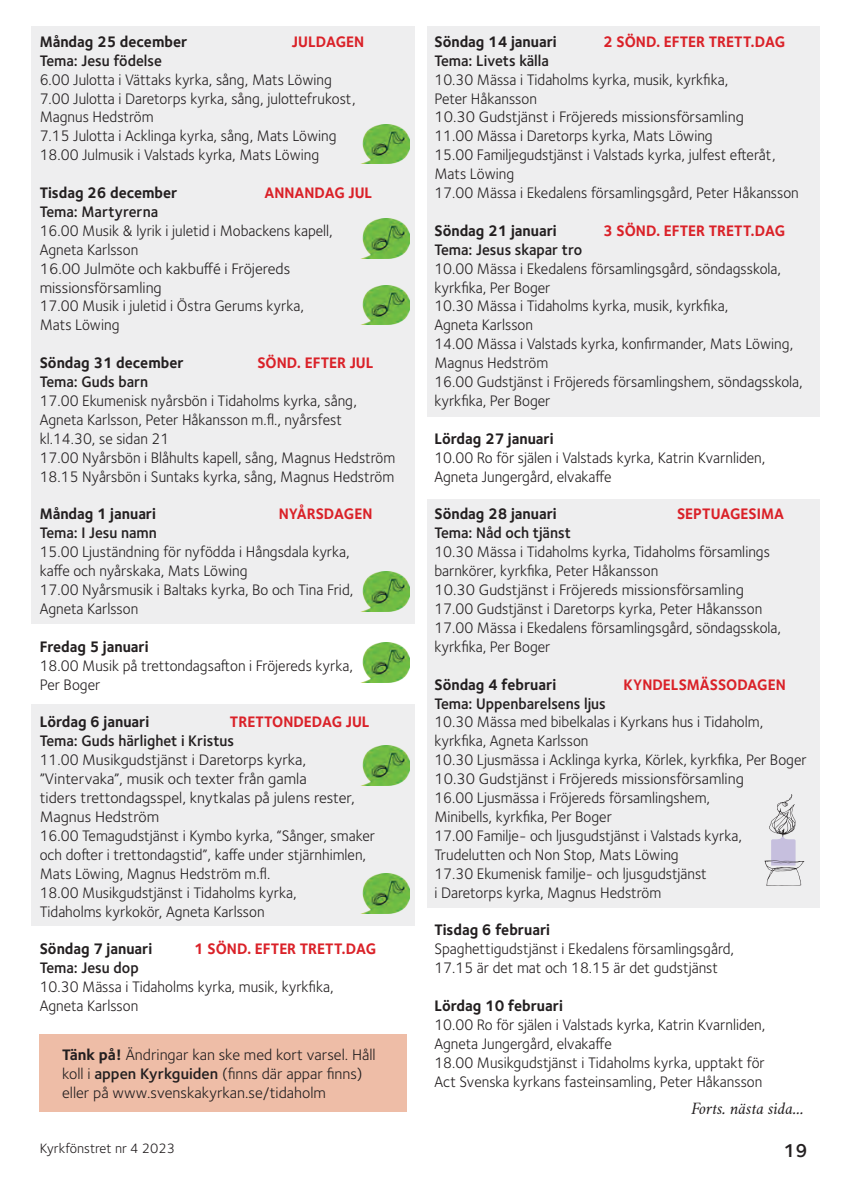
<style>
.page{position:relative;width:844px;height:1191px;background:#fff}
.page>*{position:absolute;margin:0;border:0;box-sizing:border-box;transform-origin:0 0}
.t1{font:600 19.25px "Foundry Sterling OT3";color:#231f20}
.t2{font:italic 17.5px "Crimson Svk 2.0";color:#231f20}
.t3{font:15.75px/18.9px "Foundry Sterling OT3";color:#231f20;scale:.95 1}
.t4{font:700 15.75px "Foundry Sterling OT3";color:#231f20;scale:.95 1}
.t5{font:600 15.75px "Foundry Sterling OT3";color:#231f20;scale:.95 1}
.t6{font:700 15.75px "Foundry Sterling OT3";color:#da2128;scale:.95 1}
.t7{font:15.75px/18.9px "Foundry Sterling OT3";color:#231f20}
.t8{font:14px "Foundry Sterling OT3";color:#231f20}
.s1{font-weight:700}
.s2{font-weight:600}
</style>
<div class="page">
<div style="left:32px;top:704px;width:383px;height:222px;background:#eeeeef"></div>
<div style="left:427px;top:499px;width:392px;height:408px;background:#eeeeef"></div>
<div style="left:427px;top:26px;width:392px;height:390px;background:#eeeeef"></div>
<div style="left:32px;top:26px;width:383px;height:598px;background:#eeeeef"></div>
<svg style="left:764px;top:794px;width:40px;height:92px"></svg>
<img style="left:361px;top:124px;width:48px;height:40px">
<img style="left:361px;top:285px;width:48px;height:40px">
<img style="left:362px;top:218px;width:47px;height:40px">
<img style="left:362px;top:572px;width:47px;height:39px">
<img style="left:362px;top:874px;width:47px;height:39px">
<img style="left:362px;top:746px;width:47px;height:39px">
<img style="left:362px;top:643px;width:47px;height:39px">
<div style="left:40px;top:1034px;width:367px;height:78px;background:#eebda7"></div>
<p class="t4" style="left:40px;top:29px;width:157px">Måndag 25 december</p>
<p class="t6" style="left:292px;top:29px;width:78px">JULDAGEN</p>
<p class="t5" style="left:40px;top:48px;width:130px">Tema: Jesu födelse</p>
<p class="t3" style="left:40px;top:69px;width:334px">6.00 Julotta i Vättaks kyrka, sång, Mats Löwing 7.00 Julotta i Daretorps kyrka, sång, julottefrukost, Magnus Hedström<br>7.15 Julotta i Acklinga kyrka, sång, Mats Löwing 18.00 Julmusik i Valstads kyrka, Mats Löwing</p>
<p class="t4" style="left:40px;top:180px;width:146px">Tisdag 26 december</p>
<p class="t6" style="left:264px;top:180px;width:115px">ANNANDAG JUL</p>
<p class="t5" style="left:40px;top:199px;width:126px">Tema: Martyrerna</p>
<p class="t3" style="left:40px;top:220px;width:310px">16.00 Musik &amp; lyrik i juletid i Mobackens kapell,<br>Agneta Karlsson<br>16.00 Julmöte och kakbuffé i Fröjereds missionsförsamling<br>17.00 Musik i juletid i Östra Gerums kyrka,<br>Mats Löwing</p>
<p class="t4" style="left:40px;top:350px;width:153px">Söndag 31 december</p>
<p class="t6" style="left:257px;top:350px;width:124px">SÖND. EFTER JUL</p>
<p class="t5" style="left:40px;top:369px;width:116px">Tema: Guds barn</p>
<p class="t3" style="left:40px;top:390px;width:375px">17.00 Ekumenisk nyårsbön i Tidaholms kyrka, sång, Agneta Karlsson, Peter Håkansson m.fl., nyårsfest kl.14.30, se sidan 21<br>17.00 Nyårsbön i Blåhults kapell, sång, Magnus Hedström 18.15 Nyårsbön i Suntaks kyrka, sång, Magnus Hedström</p>
<p class="t4" style="left:40px;top:501px;width:124px">Måndag 1 januari</p>
<p class="t6" style="left:279px;top:501px;width:100px">NYÅRSDAGEN</p>
<p class="t5" style="left:40px;top:521px;width:125px">Tema: I Jesu namn</p>
<p class="t3" style="left:40px;top:541px;width:331px">15.00 Ljuständning för nyfödda i Hångsdala kyrka, kaffe och nyårskaka, Mats Löwing<br>17.00 Nyårsmusik i Baltaks kyrka, Bo och Tina Frid, Agneta Karlsson</p>
<p class="t4" style="left:40px;top:634px;width:116px">Fredag 5 januari</p>
<p class="t3" style="left:40px;top:655px;width:331px">18.00 Musik på trettondagsafton i Fröjereds kyrka,<br>Per Boger</p>
<p class="t4" style="left:40px;top:709px;width:117px">Lördag 6 januari</p>
<p class="t6" style="left:230px;top:709px;width:149px">TRETTONDEDAG JUL</p>
<p class="t5" style="left:40px;top:728px;width:206px">Tema: Guds härlighet i Kristus</p>
<p class="t3" style="left:40px;top:749px;width:354px">11.00 Musikgudstjänst i Daretorps kyrka, ”Vintervaka”, musik och texter från gamla<br>tiders trettondagsspel, knytkalas på julens rester, Magnus Hedström<br>16.00 Temagudstjänst i Kymbo kyrka, “Sånger, smaker och dofter i trettondagstid”, kaffe under stjärnhimlen, Mats Löwing, Magnus Hedström m.fl.<br>18.00 Musikgudstjänst i Tidaholms kyrka,<br>Tidaholms kyrkokör, Agneta Karlsson</p>
<p class="t4" style="left:40px;top:936px;width:120px">Söndag 7 januari</p>
<p class="t6" style="left:194px;top:936px;width:193px">1 SÖND. EFTER TRETT.DAG</p>
<p class="t5" style="left:40px;top:955px;width:106px">Tema: Jesu dop</p>
<p class="t3" style="left:40px;top:976px;width:311px">10.30 Mässa i Tidaholms kyrka, musik, kyrkfika,<br>Agneta Karlsson</p>
<p class="t7" style="left:62px;top:1044px;width:315px"><span class="s1">Tänk på!</span> Ändringar kan ske med kort varsel. Håll koll i <span class="s2">appen Kyrkguiden</span> (finns där appar finns) eller på www.svenskakyrkan.se/tidaholm</p>
<p class="t4" style="left:434px;top:29px;width:130px">Söndag 14 januari</p>
<p class="t6" style="left:603px;top:29px;width:193px">2 SÖND. EFTER TRETT.DAG</p>
<p class="t5" style="left:434px;top:48px;width:122px">Tema: Livets källa</p>
<p class="t3" style="left:434px;top:69px;width:385px">10.30 Mässa i Tidaholms kyrka, musik, kyrkfika,<br>Peter Håkansson<br>10.30 Gudstjänst i Fröjereds missionsförsamling<br>11.00 Mässa i Daretorps kyrka, Mats Löwing<br>15.00 Familjegudstjänst i Valstads kyrka, julfest efteråt, Mats Löwing<br>17.00 Mässa i Ekedalens församlingsgård, Peter Håkansson</p>
<p class="t4" style="left:434px;top:218px;width:130px">Söndag 21 januari</p>
<p class="t6" style="left:603px;top:218px;width:193px">3 SÖND. EFTER TRETT.DAG</p>
<p class="t5" style="left:434px;top:237px;width:157px">Tema: Jesus skapar tro</p>
<p class="t3" style="left:434px;top:258px;width:389px">10.00 Mässa i Ekedalens församlingsgård, söndagsskola, kyrkfika, Per Boger<br>10.30 Mässa i Tidaholms kyrka, musik, kyrkfika,<br>Agneta Karlsson<br>14.00 Mässa i Valstads kyrka, konfirmander, Mats Löwing, Magnus Hedström<br>16.00 Gudstjänst i Fröjereds församlingshem, söndagsskola, kyrkfika, Per Boger</p>
<p class="t4" style="left:434px;top:426px;width:127px">Lördag 27 januari</p>
<p class="t3" style="left:434px;top:447px;width:350px">10.00 Ro för själen i Valstads kyrka, Katrin Kvarnliden,<br>Agneta Jungergård, elvakaffe</p>
<p class="t4" style="left:434px;top:501px;width:130px">Söndag 28 januari</p>
<p class="t6" style="left:676px;top:501px;width:114px">SEPTUAGESIMA</p>
<p class="t5" style="left:434px;top:521px;width:145px">Tema: Nåd och tjänst</p>
<p class="t3" style="left:434px;top:541px;width:366px">10.30 Mässa i Tidaholms kyrka, Tidaholms församlings barnkörer, kyrkfika, Peter Håkansson<br>10.30 Gudstjänst i Fröjereds missionsförsamling 17.00 Gudstjänst i Daretorps kyrka, Peter Håkansson 17.00 Mässa i Ekedalens församlingsgård, söndagsskola, kyrkfika, Per Boger</p>
<p class="t4" style="left:434px;top:672px;width:130px">Söndag 4 februari</p>
<p class="t6" style="left:623px;top:672px;width:172px">KYNDELSMÄSSODAGEN</p>
<p class="t5" style="left:434px;top:691px;width:182px">Tema: Uppenbarelsens ljus</p>
<p class="t3" style="left:434px;top:711px;width:393px">10.30 Mässa med bibelkalas i Kyrkans hus i Tidaholm, kyrkfika, Agneta Karlsson<br>10.30 Ljusmässa i Acklinga kyrka, Körlek, kyrkfika, Per Boger 10.30 Gudstjänst i Fröjereds missionsförsamling<br>16.00 Ljusmässa i Fröjereds församlingshem,<br>Minibells, kyrkfika, Per Boger<br>17.00 Familje- och ljusgudstjänst i Valstads kyrka, Trudelutten och Non Stop, Mats Löwing<br>17.30 Ekumenisk familje- och ljusgudstjänst<br>i Daretorps kyrka, Magnus Hedström</p>
<p class="t4" style="left:434px;top:917px;width:123px">Tisdag 6 februari</p>
<p class="t3" style="left:434px;top:938px;width:317px">Spaghettigudstjänst i Ekedalens församlingsgård,<br>17.15 är det mat och 18.15 är det gudstjänst</p>
<p class="t4" style="left:434px;top:993px;width:137px">Lördag 10 februari</p>
<p class="t3" style="left:434px;top:1014px;width:350px">10.00 Ro för själen i Valstads kyrka, Katrin Kvarnliden, Agneta Jungergård, elvakaffe<br>18.00 Musikgudstjänst i Tidaholms kyrka, upptakt för Act Svenska kyrkans fasteinsamling, Peter Håkansson</p>
<p class="t2" style="left:691px;top:1097px;width:114px">Forts. nästa sida...</p>
<p class="t8" style="left:40px;top:1138px;width:137px">Kyrkfönstret nr 4 2023</p>
<p class="t1" style="left:783px;top:1135px;width:26px">19</p>
</div>
